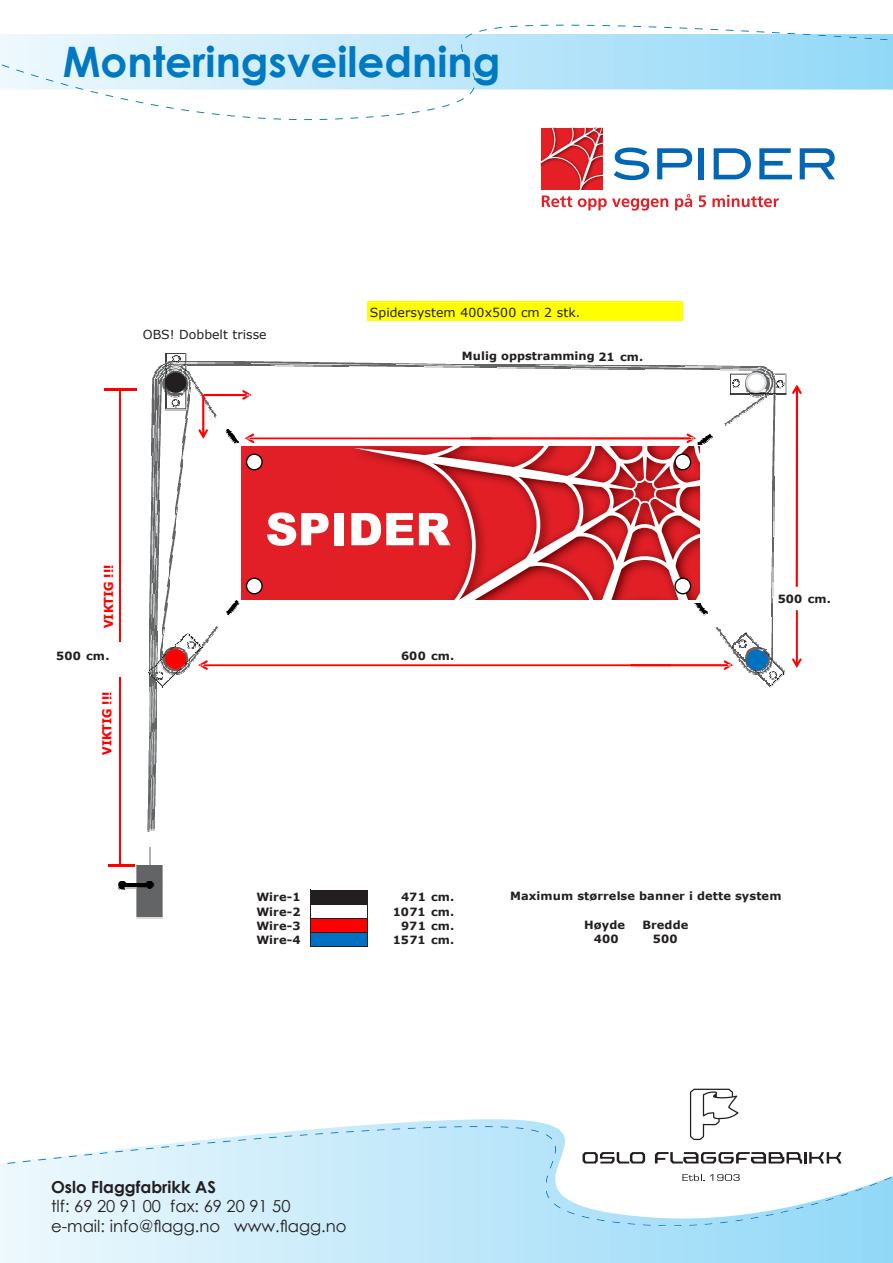
<style>
.page{position:relative;width:893px;height:1263px;background:#fff}
.page>*{position:absolute;margin:0;border:0;box-sizing:border-box;transform-origin:0 0}
.Heading_oppe{font:700 42px "Century Gothic";color:#0079c2}
.t1{font:16.5px "Century Gothic";color:#231f20}
.t2{font:700 16.5px "Century Gothic";color:#231f20}
.t3{font:12.45px "Verdana";color:#231f20}
.t4{font:700 12.45px "Tahoma";color:#f00}
.t5{font:700 11.4px "Verdana";color:#231f20}
</style>
<div class="page">
<svg style="left:0;top:1226px;width:893px;height:37px;background:#bfe7fa"></svg>
<svg style="left:90px;top:25px;width:715px;height:95px"></svg>
<svg style="left:0;top:34px;width:893px;height:56px;background:#bfe7f9"></svg>
<svg style="left:0;top:1088px;width:893px;height:138px"></svg>
<svg style="left:541px;top:128px;width:62px;height:61px;background:#db393e"></svg>
<svg style="left:614px;top:148px;width:35px;height:32px"></svg>
<svg style="left:657px;top:148px;width:35px;height:31px"></svg>
<div style="left:698px;top:148px;width:5px;height:31px;background:#0166b3"></div>
<svg style="left:714px;top:148px;width:37px;height:31px"></svg>
<svg style="left:759px;top:148px;width:33px;height:31px"></svg>
<svg style="left:800px;top:148px;width:35px;height:31px"></svg>
<svg style="left:542px;top:195px;width:30px;height:12px"></svg>
<svg style="left:578px;top:198px;width:90px;height:13px"></svg>
<svg style="left:675px;top:194px;width:17px;height:16px"></svg>
<svg style="left:699px;top:195px;width:7px;height:12px"></svg>
<svg style="left:712px;top:195px;width:67px;height:12px"></svg>
<div style="left:367px;top:301px;width:315px;height:19px;background:#ff0"></div>
<div style="left:310px;top:890px;width:57px;height:14px;background:#231f20"></div>
<div style="left:310px;top:918px;width:57px;height:15px;background:#f00"></div>
<div style="left:310px;top:932px;width:57px;height:15px;background:#0070c0"></div>
<hr style="left:310px;top:889px;width:1px;height:58px;background:#231f20">
<hr style="left:367px;top:890px;width:1px;height:57px;background:#231f20">
<hr style="left:311px;top:889px;width:57px;height:1px;background:#231f20">
<hr style="left:311px;top:904px;width:57px;height:1px;background:#231f20">
<hr style="left:311px;top:918px;width:57px;height:1px;background:#231f20">
<hr style="left:311px;top:932px;width:57px;height:1px;background:#231f20">
<hr style="left:311px;top:946px;width:57px;height:1px;background:#231f20">
<hr style="left:119px;top:390px;width:2px;height:252px;background:#f00">
<img style="left:118px;top:883px;width:19px;height:5px">
<svg style="left:119px;top:881px;width:6px;height:9px"></svg>
<svg style="left:137px;top:847px;width:26px;height:72px"></svg>
<hr style="left:108px;top:865px;width:26px;height:2px;background:#f00">
<hr style="left:105px;top:389px;width:32px;height:2px;background:#f00">
<hr style="left:119px;top:678px;width:2px;height:188px;background:#f00">
<svg style="left:148px;top:353px;width:654px;height:479px"></svg>
<p class="Heading_oppe" style="left:63px;top:35px;width:439px">Monteringsveiledning</p>
<p class="t3" style="left:143px;top:327px;width:125px">OBS! Dobbelt trisse</p>
<p class="t4" style="left:101px;top:628px;width:65px;rotate:-90deg">VIKTIG !!!</p>
<p class="t3" style="left:370px;top:304px;width:212px">Spidersystem 400x500 cm 2 stk.</p>
<p class="t5" style="left:462px;top:349px;width:183px">Mulig oppstramming 21 cm.</p>
<p class="t5" style="left:56px;top:648px;width:55px">500 cm.</p>
<p class="t5" style="left:401px;top:648px;width:55px">600 cm.</p>
<p class="t4" style="left:99px;top:755px;width:65px;rotate:-90deg">VIKTIG !!!</p>
<p class="t5" style="left:778px;top:591px;width:55px">500 cm.</p>
<p class="t5" style="left:256px;top:890px;width:46px">Wire-1</p>
<p class="t5" style="left:401px;top:890px;width:55px">471 cm.</p>
<p class="t5" style="left:256px;top:904px;width:46px">Wire-2</p>
<p class="t5" style="left:393px;top:904px;width:63px">1071 cm.</p>
<p class="t5" style="left:256px;top:918px;width:46px">Wire-3</p>
<p class="t5" style="left:401px;top:918px;width:55px">971 cm.</p>
<p class="t5" style="left:256px;top:932px;width:46px">Wire-4</p>
<p class="t5" style="left:393px;top:932px;width:63px">1571 cm.</p>
<p class="t5" style="left:510px;top:888px;width:273px">Maximum størrelse banner i dette system</p>
<p class="t5" style="left:584px;top:917px;width:42px">Høyde</p>
<p class="t5" style="left:642px;top:917px;width:48px">Bredde</p>
<p class="t5" style="left:594px;top:931px;width:26px">400</p>
<p class="t5" style="left:653px;top:931px;width:26px">500</p>
<p class="t2" style="left:51px;top:1176px;width:166px">Oslo Flaggfabrikk AS</p>
<p class="t1" style="left:51px;top:1196px;width:241px">tlf: 69 20 91 00 fax: 69 20 91 50</p>
<p class="t1" style="left:51px;top:1216px;width:297px">e-mail: info@flagg.no www.flagg.no</p>
</div>
